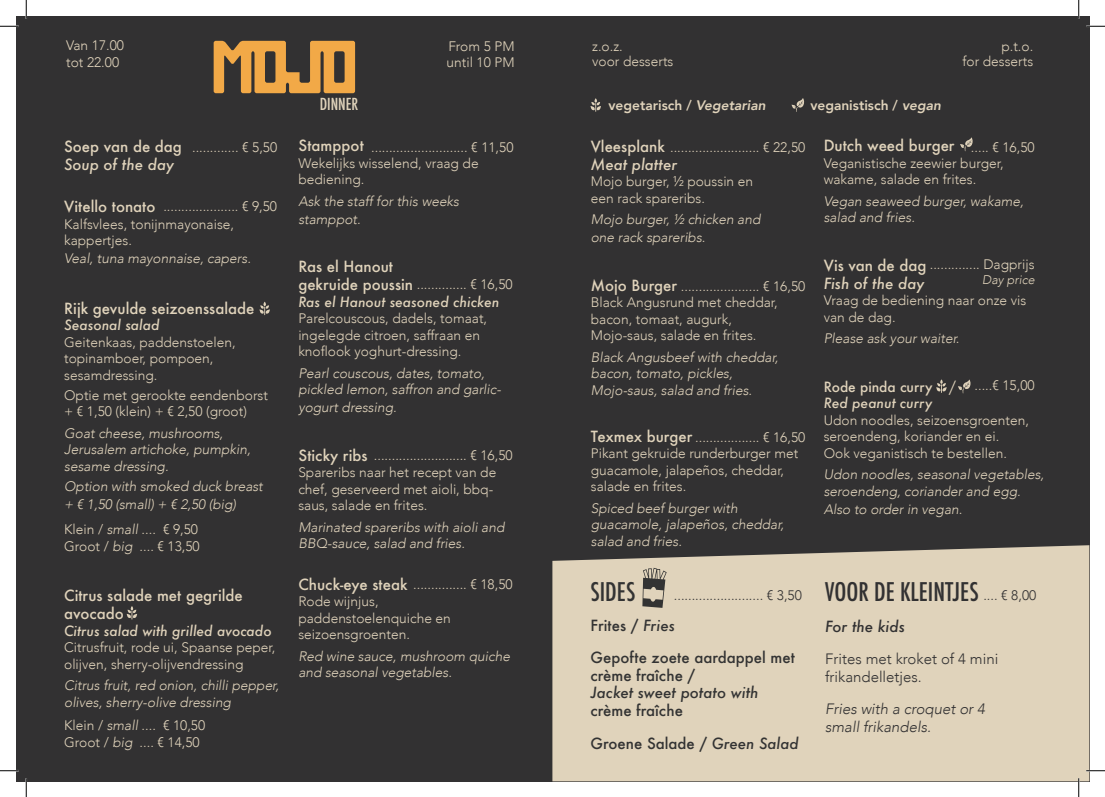
<style>
.page{position:relative;width:1105px;height:797px;background:#fff}
.page>*{position:absolute;margin:0;border:0;box-sizing:border-box;transform-origin:0 0}
.t1{font:500 condensed 25px "Futura";color:#323132}
.t2{font:500 condensed 25px "Futura";color:#333}
.t3{font:500 condensed 16.12px "Futura";letter-spacing:-.005em;color:#e0d3bb}
.t4{font:500 15px/18px "Futura";color:#e0d3bb}
.t5{font:500 15px/17.5px "Futura";color:#333}
.t6{font:300 15px "Avenir";color:#323132}
.t7{font:italic 300 15px/17.5px "Avenir";color:#323132}
.t8{font:italic 500 15px "Futura";color:#e0d3bb}
.t9{font:italic 500 15px/17.5px "Futura";color:#333}
.t10{font:italic 500 15px "Futura";color:#323132}
.t11{font:300 13.75px/16.5px "Avenir";color:#e0d3bb}
.t12{font:italic 300 13.75px/16.5px "Avenir";color:#e0d3bb}
.t13{font:italic 500 13.75px "Futura";color:#e0d3bb}
.t14{font:800 13.75px "Avenir";color:#e0d3bb}
.t15{font:300 13.75px "Avenir";color:#323132}
.t16{font:500 13.75px "Futura";color:#e0d3bb}
.t17{font:italic 300 12.5px "Avenir";color:#e0d3bb}
.s1{font-style:italic}
.s2{font-family:"Futura";font-weight:500;font-size:15px}
.s3{font-stretch:condensed}
.s4{font-style:normal}
</style>
<div class="page">
<div style="left:16px;top:16px;width:1073px;height:765px;background:#323132"></div>
<div style="left:552px;top:545px;width:537px;height:236px;background:#e0d3bb"></div>
<svg style="left:214px;top:41px;width:141px;height:52px"></svg>
<svg style="left:642px;top:568px;width:25px;height:40px"></svg>
<svg style="left:960px;top:137px;width:13px;height:14px"></svg>
<svg style="left:958px;top:379px;width:13px;height:14px"></svg>
<svg style="left:791px;top:98px;width:14px;height:14px"></svg>
<svg style="left:590px;top:98px;width:11px;height:14px"></svg>
<svg style="left:259px;top:302px;width:11px;height:13px"></svg>
<svg style="left:127px;top:606px;width:10px;height:13px"></svg>
<svg style="left:936px;top:379px;width:11px;height:14px"></svg>
<svg style="left:0;top:25px;width:19px;height:2px"></svg>
<svg style="left:1086px;top:25px;width:19px;height:2px"></svg>
<svg style="left:0;top:770px;width:19px;height:1px"></svg>
<svg style="left:1086px;top:770px;width:19px;height:1px"></svg>
<svg style="left:25px;top:0;width:2px;height:19px"></svg>
<svg style="left:25px;top:778px;width:2px;height:19px"></svg>
<svg style="left:1078px;top:0;width:1px;height:19px"></svg>
<svg style="left:1078px;top:778px;width:1px;height:19px"></svg>
<p class="t11" style="left:66px;top:37px;width:59px">Van 17.00</p>
<p class="t11" style="left:66px;top:54px;width:55px">tot 22.00</p>
<p class="t3" style="left:320px;top:93px;width:40px">DINNER</p>
<p class="t11" style="left:448px;top:38px;width:68px">From 5 PM</p>
<p class="t11" style="left:447px;top:54px;width:70px">until 10 PM</p>
<p class="t11" style="left:592px;top:38px;width:32px">z.o.z.</p>
<p class="t11" style="left:592px;top:53px;width:83px">voor desserts</p>
<p class="t14" style="left:608px;top:94px;width:159px">vegetarisch / <span class="s1">Vegetarian</span></p>
<p class="t14" style="left:810px;top:94px;width:132px">veganistisch / <span class="s1">vegan</span></p>
<p class="t11" style="left:1001px;top:38px;width:33px">p.t.o.</p>
<p class="t11" style="left:962px;top:53px;width:72px">for desserts</p>
<p class="t4" style="left:824px;top:136px;width:132px">Dutch weed burger</p>
<p class="t11" style="left:824px;top:155px;width:181px">Veganistische zeewier burger, wakame, salade en frites.</p>
<p class="t12" style="left:824px;top:193px;width:202px">Vegan seaweed burger, wakame, salad and fries.</p>
<p class="t11" style="left:824px;top:256px;width:212px"><span class="s2">Vis van de dag</span> .............. Dagprijs</p>
<p class="t8" style="left:824px;top:273px;width:102px">Fish of the day</p>
<p class="t11" style="left:824px;top:292px;width:204px">Vraag de bediening naar onze vis van de dag.</p>
<p class="t12" style="left:824px;top:330px;width:137px">Please ask your waiter.</p>
<p class="t16" style="left:824px;top:377px;width:134px">Rode pinda curry <span class="s3">/</span></p>
<p class="t13" style="left:824px;top:394px;width:110px">Red peanut curry</p>
<p class="t11" style="left:824px;top:412px;width:207px">Udon noodles, seizoensgroenten, seroendeng, koriander en ei.</p>
<p class="t11" style="left:824px;top:445px;width:185px">Ook veganistisch te bestellen.</p>
<p class="t12" style="left:824px;top:466px;width:222px">Udon noodles, seasonal vegetables, seroendeng, coriander and egg.</p>
<p class="t12" style="left:824px;top:501px;width:140px">Also to order in vegan.</p>
<p class="t4" style="left:64px;top:137px;width:119px">Soep van de dag</p>
<p class="t8" style="left:64px;top:154px;width:111px">Soup of the day</p>
<p class="t4" style="left:64px;top:197px;width:93px">Vitello tonato</p>
<p class="t11" style="left:64px;top:216px;width:171px">Kalfsvlees, tonijnmayonaise, kappertjes.</p>
<p class="t12" style="left:64px;top:250px;width:188px">Veal, tuna mayonnaise, capers.</p>
<p class="t4" style="left:64px;top:299px;width:192px">Rijk gevulde seizoenssalade</p>
<p class="t13" style="left:64px;top:315px;width:97px">Seasonal salad</p>
<p class="t11" style="left:64px;top:334px;width:173px">Geitenkaas, paddenstoelen, topinamboer, pompoen, sesamdressing.</p>
<p class="t11" style="left:64px;top:387px;width:205px">Optie met gerookte eendenborst</p>
<p class="t11" style="left:64px;top:403px;width:184px">+ € 1,50 (klein) + € 2,50 (groot)</p>
<p class="t12" style="left:64px;top:425px;width:188px">Goat cheese, mushrooms,<br>Jerusalem artichoke, pumpkin, sesame dressing.</p>
<p class="t12" style="left:64px;top:478px;width:200px">Option with smoked duck breast</p>
<p class="t12" style="left:64px;top:496px;width:174px">+ € 1,50 (small) + € 2,50 (big)</p>
<p class="t11" style="left:591px;top:139px;width:216px"><span class="s2">Vleesplank</span> ......................... € 22,50</p>
<p class="t8" style="left:591px;top:154px;width:88px">Meat platter</p>
<p class="t11" style="left:591px;top:173px;width:164px">Mojo burger, ½ poussin en</p>
<p class="t11" style="left:591px;top:190px;width:116px">een rack spareribs.</p>
<p class="t12" style="left:591px;top:211px;width:171px">Mojo burger, ½ chicken and</p>
<p class="t12" style="left:591px;top:229px;width:116px">one rack spareribs.</p>
<p class="t11" style="left:591px;top:278px;width:216px"><span class="s2">Mojo Burger</span> ...................... € 16,50</p>
<p class="t11" style="left:591px;top:294px;width:188px">Black Angusrund met cheddar, bacon, tomaat, augurk,</p>
<p class="t11" style="left:591px;top:327px;width:167px">Mojo-saus, salade en frites.</p>
<p class="t12" style="left:591px;top:349px;width:189px">Black Angusbeef with cheddar, bacon, tomato, pickles,</p>
<p class="t12" style="left:591px;top:382px;width:163px">Mojo-saus, salad and fries.</p>
<p class="t11" style="left:591px;top:429px;width:216px"><span class="s2">Texmex burger</span> .................. € 16,50</p>
<p class="t11" style="left:591px;top:445px;width:209px">Pikant gekruide runderburger met guacamole, jalapeños, cheddar, salade en frites.</p>
<p class="t12" style="left:591px;top:500px;width:195px">Spiced beef burger with guacamole, jalapeños, cheddar, salad and fries.</p>
<p class="t4" style="left:298px;top:136px;width:67px">Stamppot</p>
<p class="t11" style="left:298px;top:155px;width:182px">Wekelijks wisselend, vraag de bediening.</p>
<p class="t12" style="left:298px;top:192px;width:162px;line-height:18px">Ask the staff for this weeks stamppot.</p>
<p class="t4" style="left:298px;top:257px;width:96px">Ras el Hanout</p>
<p class="t11" style="left:298px;top:276px;width:216px"><span class="s2">gekruide poussin</span> .............. € 16,50</p>
<p class="t13" style="left:298px;top:292px;width:202px">Ras el Hanout seasoned chicken</p>
<p class="t11" style="left:298px;top:310px;width:190px">Parelcouscous, dadels, tomaat, ingelegde citroen, saffraan en knoflook yoghurt-dressing.</p>
<p class="t12" style="left:298px;top:365px;width:204px">Pearl couscous, dates, tomato, pickled lemon, saffron and garlic-</p>
<p class="t12" style="left:298px;top:399px;width:100px">yogurt dressing.</p>
<p class="t11" style="left:298px;top:447px;width:216px"><span class="s2">Sticky ribs</span> .......................... € 16,50</p>
<p class="t11" style="left:298px;top:464px;width:199px">Spareribs naar het recept van de chef, geserveerd met aioli, bbq&shy;saus, salade en frites.</p>
<p class="t12" style="left:298px;top:519px;width:208px">Marinated spareribs with aioli and<br>BBQ-sauce, salad and fries.</p>
<p class="t11" style="left:298px;top:576px;width:216px"><span class="s2">Chuck-eye steak</span> ............... € 18,50</p>
<p class="t11" style="left:298px;top:593px;width:154px">Rode wijnjus, paddenstoelenquiche en seizoensgroenten.</p>
<p class="t12" style="left:298px;top:648px;width:213px">Red wine sauce, mushroom quiche and seasonal vegetables.</p>
<p class="t11" style="left:192px;top:139px;width:87px">............. € 5,50</p>
<p class="t11" style="left:371px;top:139px;width:144px">........................... € 11,50</p>
<p class="t11" style="left:971px;top:139px;width:65px">..... € 16,50</p>
<p class="t11" style="left:163px;top:198px;width:115px">..................... € 9,50</p>
<p class="t17" style="left:982px;top:272px;width:54px">Day price</p>
<p class="t11" style="left:974px;top:377px;width:62px">.....€ 15,00</p>
<p class="t11" style="left:64px;top:521px;width:135px">Klein / <span class="s1">small</span> .... € 9,50</p>
<p class="t11" style="left:64px;top:537px;width:137px">Groot / <span class="s1">big</span> .... € 13,50</p>
<p class="t2" style="left:590px;top:575px;width:46px">SIDES</p>
<p class="t15" style="left:674px;top:587px;width:130px">......................... € 3,50</p>
<p class="t15" style="left:983px;top:587px;width:54px">.... € 8,00</p>
<p class="t5" style="left:590px;top:616px;width:86px">Frites / <span class="s1">Fries</span></p>
<p class="t5" style="left:590px;top:649px;width:206px">Gepofte zoete aardappel met crème fraîche /</p>
<p class="t9" style="left:590px;top:684px;width:170px">Jacket sweet potato with <span class="s4">crème fraîche</span></p>
<p class="t5" style="left:590px;top:734px;width:210px">Groene Salade / <span class="s1">Green Salad</span></p>
<p class="t1" style="left:825px;top:575px;width:155px">VOOR DE KLEINTJES</p>
<p class="t4" style="left:64px;top:586px;width:180px">Citrus salade met gegrilde avocado</p>
<p class="t13" style="left:64px;top:621px;width:209px">Citrus salad with grilled avocado</p>
<p class="t11" style="left:64px;top:639px;width:213px">Citrusfruit, rode ui, Spaanse peper, olijven, sherry-olijvendressing</p>
<p class="t12" style="left:64px;top:677px;width:217px">Citrus fruit, red onion, chilli pepper, olives, sherry-olive dressing</p>
<p class="t10" style="left:825px;top:615px;width:81px">For the kids</p>
<p class="t6" style="left:825px;top:650px;width:175px">Frites met kroket of 4 mini</p>
<p class="t6" style="left:825px;top:667px;width:98px">frikandelletjes.</p>
<p class="t7" style="left:825px;top:700px;width:161px">Fries with a croquet or 4 small frikandels.</p>
<p class="t11" style="left:64px;top:717px;width:143px">Klein / <span class="s1">small</span> .... € 10,50</p>
<p class="t11" style="left:64px;top:733px;width:137px">Groot / <span class="s1">big</span> .... € 14,50</p>
</div>
